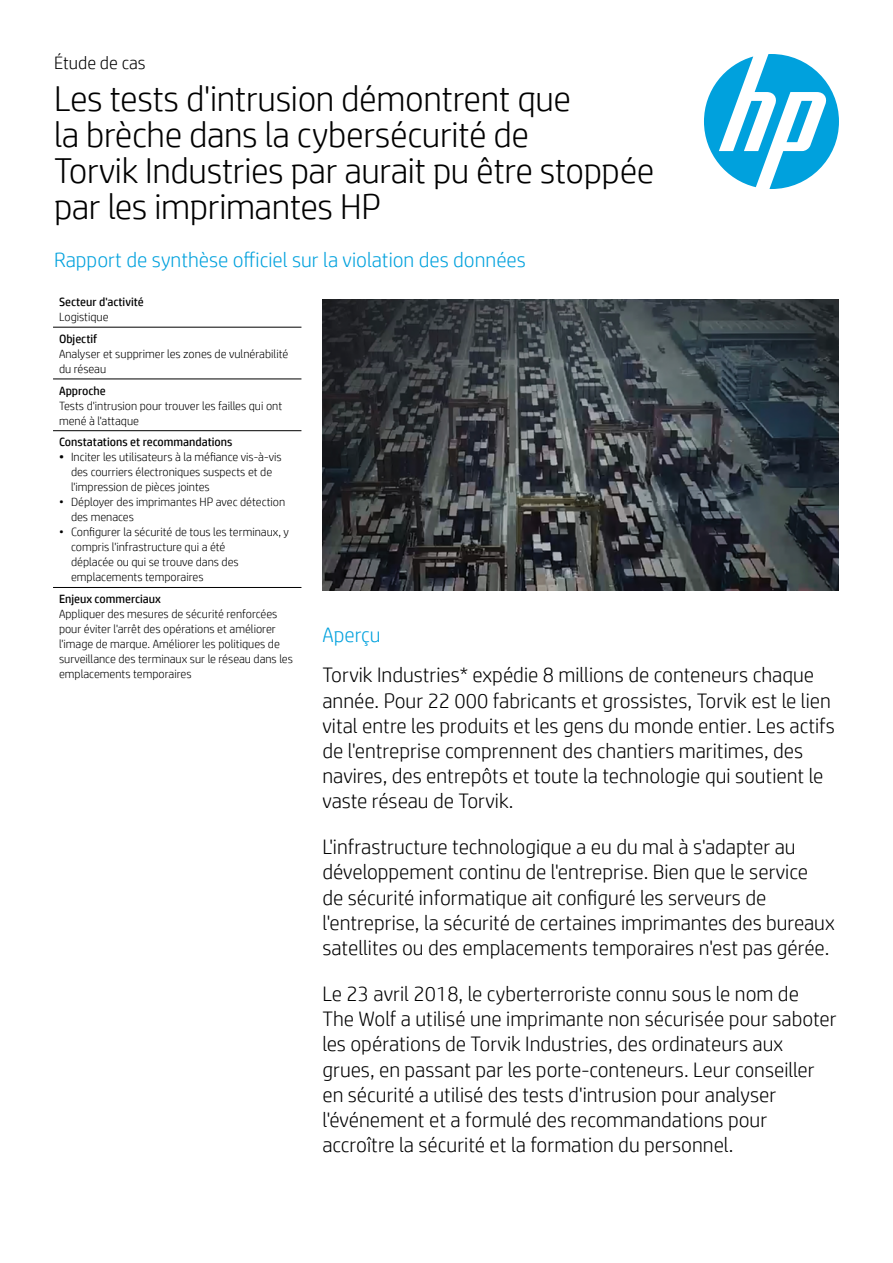
<style>
.page{position:relative;width:893px;height:1263px;background:#fff}
.page>*{position:absolute;margin:0;border:0;box-sizing:border-box;transform-origin:0 0}
.t1{font:300 36px/36px "HP Simplified";letter-spacing:-.01em;color:#000}
.t2{font:300 21px/25.2px "HP Simplified";color:#000}
.t3{font:300 21px "HP Simplified";color:#00a1dd}
.t4{font:300 18px "HP Simplified";color:#000}
.t5{font:300 12px/15px "HP Simplified";color:#000}
.t6{font:12px "HP Simplified";color:#000}
.s1{font-weight:400}
</style>
<div class="page">
<img style="left:322px;top:299px;width:517px;height:292px">
<svg style="left:704px;top:54px;width:135px;height:135px"></svg>
<hr style="left:53px;top:327px;width:248px;height:1px;background:#000">
<hr style="left:53px;top:379px;width:248px;height:1px;background:#000">
<hr style="left:53px;top:430px;width:248px;height:1px;background:#000">
<hr style="left:53px;top:587px;width:248px;height:1px;background:#000">
<p class="t4" style="left:54px;top:51px;width:93px">Étude de cas</p>
<h1 class="t1" style="left:54px;top:80px;width:602px">Les tests d'intrusion démontrent que<br>la brèche dans la cybersécurité de<br>Torvik Industries par aurait pu être stoppée par les imprimantes HP</h1>
<p class="t3" style="left:54px;top:246px;width:473px">Rapport de synthèse officiel sur la violation des données</p>
<p class="t6" style="left:59px;top:294px;width:86px">Secteur d'activité</p>
<p class="t5" style="left:59px;top:309px;width:51px">Logistique</p>
<p class="t6" style="left:59px;top:331px;width:40px">Objectif</p>
<p class="t5" style="left:59px;top:346px;width:231px">Analyser et supprimer les zones de vulnérabilité du réseau</p>
<p class="t6" style="left:59px;top:383px;width:48px">Approche</p>
<p class="t5" style="left:59px;top:398px;width:225px">Tests d'intrusion pour trouver les failles qui ont mené à l'attaque</p>
<p class="t6" style="left:59px;top:434px;width:175px">Constatations et recommandations</p>
<p class="t5" style="left:71px;top:449px;width:212px;text-indent:-12px"><span class="s1">•</span> Inciter les utilisateurs à la méfiance vis-à-vis des courriers électroniques suspects et de l'impression de pièces jointes</p>
<p class="t5" style="left:71px;top:494px;width:216px;text-indent:-12px">• Déployer des imprimantes HP avec détection des menaces</p>
<p class="t5" style="left:71px;top:524px;width:220px;text-indent:-12px">• Configurer la sécurité de tous les terminaux, y compris l'infrastructure qui a été<br>déplacée ou qui se trouve dans des emplacements temporaires</p>
<p class="t6" style="left:59px;top:591px;width:103px">Enjeux commerciaux</p>
<p class="t5" style="left:59px;top:606px;width:235px">Appliquer des mesures de sécurité renforcées pour éviter l'arrêt des opérations et améliorer l'image de marque. Améliorer les politiques de surveillance des terminaux sur le réseau dans les emplacements temporaires</p>
<p class="t3" style="left:322px;top:621px;width:60px">Aperçu</p>
<p class="t2" style="left:322px;top:662px;width:514px">Torvik Industries* expédie 8 millions de conteneurs chaque année. Pour 22 000 fabricants et grossistes, Torvik est le lien vital entre les produits et les gens du monde entier. Les actifs de l'entreprise comprennent des chantiers maritimes, des navires, des entrepôts et toute la technologie qui soutient le vaste réseau de Torvik.</p>
<p class="t2" style="left:322px;top:834px;width:514px">L'infrastructure technologique a eu du mal à s'adapter au développement continu de l'entreprise. Bien que le service<br>de sécurité informatique ait configuré les serveurs de l'entreprise, la sécurité de certaines imprimantes des bureaux satellites ou des emplacements temporaires n'est pas gérée.</p>
<p class="t2" style="left:322px;top:980px;width:516px">Le 23 avril 2018, le cyberterroriste connu sous le nom de<br>The Wolf a utilisé une imprimante non sécurisée pour saboter les opérations de Torvik Industries, des ordinateurs aux grues, en passant par les porte-conteneurs. Leur conseiller en sécurité a utilisé des tests d'intrusion pour analyser l'événement et a formulé des recommandations pour accroître la sécurité et la formation du personnel.</p>
</div>
